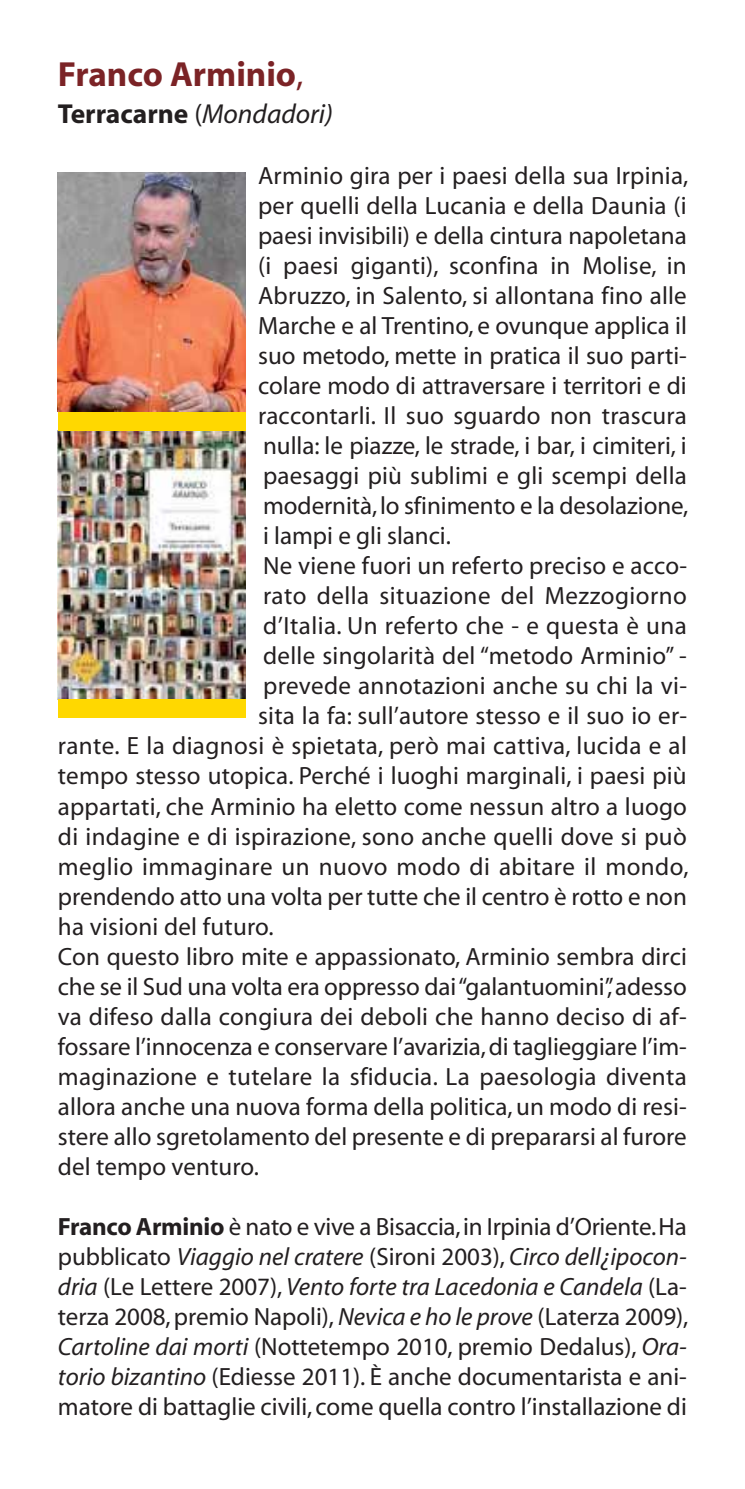
<style>
.page{position:relative;width:745px;height:1489px;background:#fff}
.page>*{position:absolute;margin:0;border:0;box-sizing:border-box;transform-origin:0 0}
.t1{font:700 35px "Myriad";color:#7b2326}
.t2{font:700 27.5px "Myriad";color:#231f20}
.t3{font:25px/30px "Myriad";letter-spacing:.01em;color:#231f20;text-align:justify}
.s1{font-weight:400}
.s2{font-weight:400;font-style:italic}
.s3{font-weight:700}
.s4{font-style:italic}
</style>
<div class="page">
<img style="left:58px;top:172px;width:187px;height:239px">
<img style="left:58px;top:430px;width:187px;height:269px">
<div style="left:58px;top:411px;width:187px;height:19px;background:#ffd800"></div>
<div style="left:58px;top:699px;width:187px;height:18px;background:#ffd800"></div>
<h1 class="t1" style="left:58px;top:61px;width:247px">Franco Arminio<span class="s1">,</span></h1>
<p class="t2" style="left:58px;top:103px;width:276px">Terracarne <span class="s1">(</span><span class="s2">Mondadori)</span></p>
<p class="t3" style="left:258px;top:163px;width:431px">Arminio gira per i paesi della sua Irpinia,</p>
<p class="t3" style="left:258px;top:193px;width:430px">per quelli della Lucania e della Daunia (i</p>
<p class="t3" style="left:258px;top:223px;width:430px">paesi invisibili) e della cintura napoletana</p>
<p class="t3" style="left:258px;top:253px;width:430px">(i paesi giganti), sconfina in Molise, in</p>
<p class="t3" style="left:258px;top:283px;width:430px">Abruzzo, in Salento, si allontana fino alle</p>
<p class="t3" style="left:258px;top:313px;width:430px">Marche e al Trentino, e ovunque applica il</p>
<p class="t3" style="left:258px;top:343px;width:430px">suo metodo, mette in pratica il suo parti-</p>
<p class="t3" style="left:258px;top:373px;width:430px">colare modo di attraversare i territori e di</p>
<p class="t3" style="left:258px;top:403px;width:430px">raccontarli. Il suo sguardo non trascura</p>
<p class="t3" style="left:263px;top:433px;width:425px">nulla: le piazze, le strade, i bar, i cimiteri, i</p>
<p class="t3" style="left:263px;top:463px;width:425px">paesaggi più sublimi e gli scempi della</p>
<p class="t3" style="left:263px;top:493px;width:426px">modernità, lo sfinimento e la desolazione,</p>
<p class="t3" style="left:263px;top:523px;width:189px">i lampi e gli slanci.</p>
<p class="t3" style="left:263px;top:553px;width:425px">Ne viene fuori un referto preciso e acco-</p>
<p class="t3" style="left:263px;top:583px;width:425px">rato della situazione del Mezzogiorno</p>
<p class="t3" style="left:263px;top:613px;width:425px">d’Italia. Un referto che - e questa è una</p>
<p class="t3" style="left:263px;top:643px;width:425px">delle singolarità del “metodo Arminio” -</p>
<p class="t3" style="left:263px;top:673px;width:425px">prevede annotazioni anche su chi la vi-</p>
<p class="t3" style="left:258px;top:703px;width:430px">sita la fa: sull’autore stesso e il suo io er-</p>
<p class="t3" style="left:58px;top:733px;width:630px">rante. E la diagnosi è spietata, però mai cattiva, lucida e al</p>
<p class="t3" style="left:58px;top:763px;width:630px">tempo stesso utopica. Perché i luoghi marginali, i paesi più</p>
<p class="t3" style="left:58px;top:793px;width:630px">appartati, che Arminio ha eletto come nessun altro a luogo</p>
<p class="t3" style="left:58px;top:823px;width:630px">di indagine e di ispirazione, sono anche quelli dove si può</p>
<p class="t3" style="left:58px;top:853px;width:631px">meglio immaginare un nuovo modo di abitare il mondo,</p>
<p class="t3" style="left:58px;top:883px;width:630px">prendendo atto una volta per tutte che il centro è rotto e non</p>
<p class="t3" style="left:58px;top:913px;width:217px">ha visioni del futuro.</p>
<p class="t3" style="left:58px;top:943px;width:630px">Con questo libro mite e appassionato, Arminio sembra dirci</p>
<p class="t3" style="left:58px;top:973px;width:630px">che se il Sud una volta era oppresso dai “galantuomini”, adesso</p>
<p class="t3" style="left:58px;top:1003px;width:630px">va difeso dalla congiura dei deboli che hanno deciso di af-</p>
<p class="t3" style="left:58px;top:1033px;width:630px">fossare l’innocenza e conservare l’avarizia, di taglieggiare l’im-</p>
<p class="t3" style="left:58px;top:1063px;width:630px">maginazione e tutelare la sfiducia. La paesologia diventa</p>
<p class="t3" style="left:58px;top:1093px;width:630px">allora anche una nuova forma della politica, un modo di resi-</p>
<p class="t3" style="left:58px;top:1123px;width:630px">stere allo sgretolamento del presente e di prepararsi al furore</p>
<p class="t3" style="left:58px;top:1153px;width:202px">del tempo venturo.</p>
<p class="t3" style="left:58px;top:1213px;width:631px"><span class="s3">Franco Arminio</span> è nato e vive a Bisaccia, in Irpinia d’Oriente. Ha pubblicato <span class="s4">Viaggio nel cratere</span> (Sironi 2003), <span class="s4">Circo dell¿ipocon&shy;dria</span> (Le Lettere 2007), <span class="s4">Vento forte tra Lacedonia e Candela</span> (La&shy;terza 2008, premio Napoli), <span class="s4">Nevica e ho le prove</span> (Laterza 2009), <span class="s4">Cartoline dai morti</span> (Nottetempo 2010, premio Dedalus), <span class="s4">Ora&shy;torio bizantino</span> (Ediesse 2011). È anche documentarista e ani&shy;matore di battaglie civili, come quella contro l’installazione di</p>
</div>
